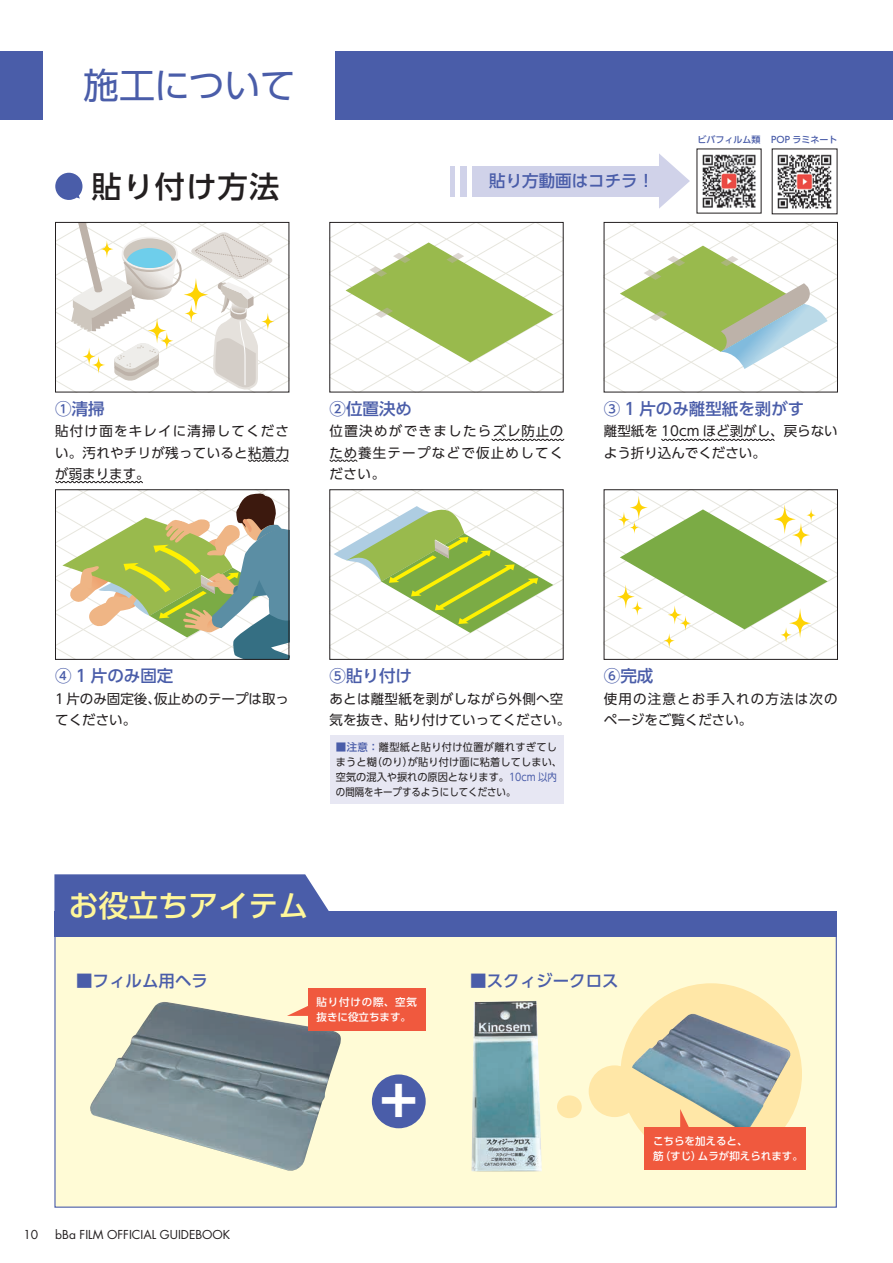
<style>
.page{position:relative;width:893px;height:1263px;background:#fff}
.page>*{position:absolute;margin:0;border:0;box-sizing:border-box;transform-origin:0 0}
.t1{font:800 48.45px "UD Shin Go Pr 6";color:#fff}
.t2{font:36px "UD Shin Go Pr 6";letter-spacing:-.015em;color:#4a5da9}
.t3{font:500 30px "UD Shin Go Pr 6";color:#fff79a}
.t4{font:500 30px "UD Shin Go Pr 6";letter-spacing:.05em;color:#231f20}
.t5{font:500 16.5px "UD Shin Go Pr 6";color:#4a5da9}
.t6{font:13.5px/21px "UD Shin Go Pr 6";letter-spacing:.02em;color:#231f20;text-align:justify}
.t7{font:13.5px/21px "UD Shin Go Pr 6";color:#231f20}
.t8{font:13.5px/21px "UD Shin Go Pr 6";letter-spacing:.09em;color:#231f20}
.t9{font:12px "Futura Std";color:#231f20}
.t10{font:10.5px/15px "UD Shin Go Pr 6";color:#231f20}
.t11{font:500 10.5px/15px "UD Shin Go Pr 6";color:#fff}
.t12{font:500 9px "UD Shin Go Pr 6";color:#4a5da9}
.s1{font-weight:500;color:#4a5da9}
.s2{color:#4a5da9}
</style>
<div class="page">
<div style="left:54px;top:917px;width:783px;height:291px;background:#fffbd6;border:1px solid #4a5da9"></div>
<div style="left:54px;top:911px;width:783px;height:26px;background:#4a5da9"></div>
<svg style="left:54px;top:874px;width:275px;height:37px;background:#5365ad"></svg>
<img style="left:90px;top:1002px;width:251px;height:169px">
<svg style="left:287px;top:1003px;width:21px;height:13px"></svg>
<div style="left:308px;top:988px;width:117px;height:43px;background:#f0593e"></div>
<div style="left:472px;top:166px;width:193px;height:30px;background:#d0d2e9"></div>
<div style="left:460px;top:166px;width:7px;height:30px;background:#d0d2e9"></div>
<div style="left:450px;top:166px;width:5px;height:30px;background:#d0d2e9"></div>
<svg style="left:659px;top:154px;width:31px;height:55px"></svg>
<div style="left:336px;top:51px;width:557px;height:68px;background:#4a5da9"></div>
<div style="left:0;top:51px;width:43px;height:68px;background:#4a5da9"></div>
<svg style="left:55px;top:173px;width:27px;height:27px"></svg>
<svg style="left:57px;top:224px;width:230px;height:166px"></svg>
<svg style="left:184px;top:278px;width:24px;height:33px"></svg>
<svg style="left:148px;top:318px;width:18px;height:25px"></svg>
<svg style="left:160px;top:332px;width:13px;height:18px"></svg>
<svg style="left:261px;top:313px;width:13px;height:17px"></svg>
<svg style="left:92px;top:356px;width:13px;height:18px"></svg>
<svg style="left:83px;top:348px;width:13px;height:17px"></svg>
<svg style="left:100px;top:240px;width:13px;height:18px"></svg>
<svg style="left:185px;top:305px;width:13px;height:17px"></svg>
<div style="left:55px;top:222px;width:234px;height:170px;border:1px solid #231f20"></div>
<svg style="left:57px;top:489px;width:233px;height:171px"></svg>
<div style="left:55px;top:489px;width:234px;height:171px;border:1px solid #231f20"></div>
<svg style="left:332px;top:224px;width:229px;height:166px"></svg>
<svg style="left:332px;top:491px;width:229px;height:167px"></svg>
<div style="left:330px;top:489px;width:233px;height:171px;border:1px solid #231f20"></div>
<svg style="left:606px;top:224px;width:230px;height:166px"></svg>
<div style="left:604px;top:222px;width:234px;height:170px;border:1px solid #231f20"></div>
<svg style="left:606px;top:491px;width:230px;height:167px"></svg>
<div style="left:604px;top:489px;width:234px;height:171px;border:1px solid #231f20"></div>
<div style="left:330px;top:736px;width:233px;height:68px;background:#e7e7f3"></div>
<svg style="left:697px;top:149px;width:64px;height:64px"></svg>
<svg style="left:772px;top:149px;width:65px;height:65px"></svg>
<img style="left:472px;top:1001px;width:70px;height:170px">
<div style="left:620px;top:983px;width:182px;height:182px;background:#ffe7a7;border-radius:50%"></div>
<div style="left:589px;top:1065px;width:51px;height:52px;background:#ffe7a7;border-radius:50%"></div>
<div style="left:557px;top:1095px;width:25px;height:23px;background:#ffe7a7;border-radius:50%"></div>
<img style="left:632px;top:1014px;width:160px;height:119px">
<div style="left:644px;top:1128px;width:162px;height:42px;background:#f0593e"></div>
<svg style="left:680px;top:1109px;width:13px;height:19px"></svg>
<div style="left:372px;top:1074px;width:54px;height:54px;background:#4a5da9;border-radius:50%"></div>
<svg style="left:247px;top:459px;width:42px;height:3px"></svg>
<svg style="left:55px;top:481px;width:88px;height:2px"></svg>
<svg style="left:491px;top:438px;width:74px;height:3px"></svg>
<svg style="left:661px;top:438px;width:114px;height:3px"></svg>
<svg style="left:329px;top:459px;width:29px;height:3px"></svg>
<h2 class="t2" style="left:83px;top:56px;width:214px">施工について</h2>
<h3 class="t4" style="left:92px;top:162px;width:189px">貼り付け方法</h3>
<p class="t5" style="left:489px;top:168px;width:166px">貼り方動画はコチラ！</p>
<p class="t12" style="left:698px;top:133px;width:141px">ビバフィルム類 POP ラミネート</p>
<p class="t5" style="left:55px;top:395px;width:51px">①清掃</p>
<p class="t6" style="left:55px;top:420px;width:235px">貼付け面をキレイに清掃してください。汚れやチリが残っていると粘着力が弱まります。</p>
<p class="t5" style="left:330px;top:395px;width:84px">②位置決め</p>
<p class="t6" style="left:330px;top:420px;width:235px">位置決めができましたらズレ防止のため養生テープなどで仮止めしてください。</p>
<p class="t5" style="left:604px;top:395px;width:202px">③ 1 片のみ離型紙を剥がす</p>
<p class="t7" style="left:604px;top:420px;width:235px">離型紙を 10cm ほど剥がし、戻らないよう折り込んでください。</p>
<p class="t5" style="left:55px;top:663px;width:120px">④ 1 片のみ固定</p>
<p class="t7" style="left:55px;top:688px;width:235px">1 片のみ固定後、仮止めのテープは取ってください。</p>
<p class="t5" style="left:330px;top:663px;width:84px">⑤貼り付け</p>
<p class="t6" style="left:330px;top:688px;width:242px">あとは離型紙を剥がしながら外側へ空気を抜き、貼り付けていってください。</p>
<p class="t10" style="left:336px;top:740px;width:228px"><span class="s1">■注意：</span>離型紙と貼り付け位置が離れすぎてしまうと糊（のり）が貼り付け面に粘着してしまい、空気の混入や捩れの原因となります。<span class="s2">10cm 以内</span>の間隔をキープするようにしてください。</p>
<h3 class="t3" style="left:68px;top:881px;width:241px">お役立ちアイテム</h3>
<p class="t5" style="left:604px;top:663px;width:51px">⑥完成</p>
<p class="t8" style="left:604px;top:688px;width:235px">使用の注意とお手入れの方法は次のページをご覧ください。</p>
<p class="t5" style="left:76px;top:967px;width:133px">■フィルム用ヘラ</p>
<p class="t5" style="left:470px;top:967px;width:150px">■スクィジークロス</p>
<p class="t11" style="left:317px;top:994px;width:102px">貼り付けの際、空気抜きに役立ちます。</p>
<p class="t9" style="left:23px;top:1227px;width:16px">10</p>
<p class="t9" style="left:55px;top:1227px;width:176px">bBa FILM OFFICIAL GUIDEBOOK</p>
<h1 class="t1" style="left:375px;top:1061px;width:50px">＋</h1>
<p class="t11" style="left:653px;top:1133px;width:151px">こちらを加えると、<br>筋（すじ）ムラが抑えられます。</p>
</div>
